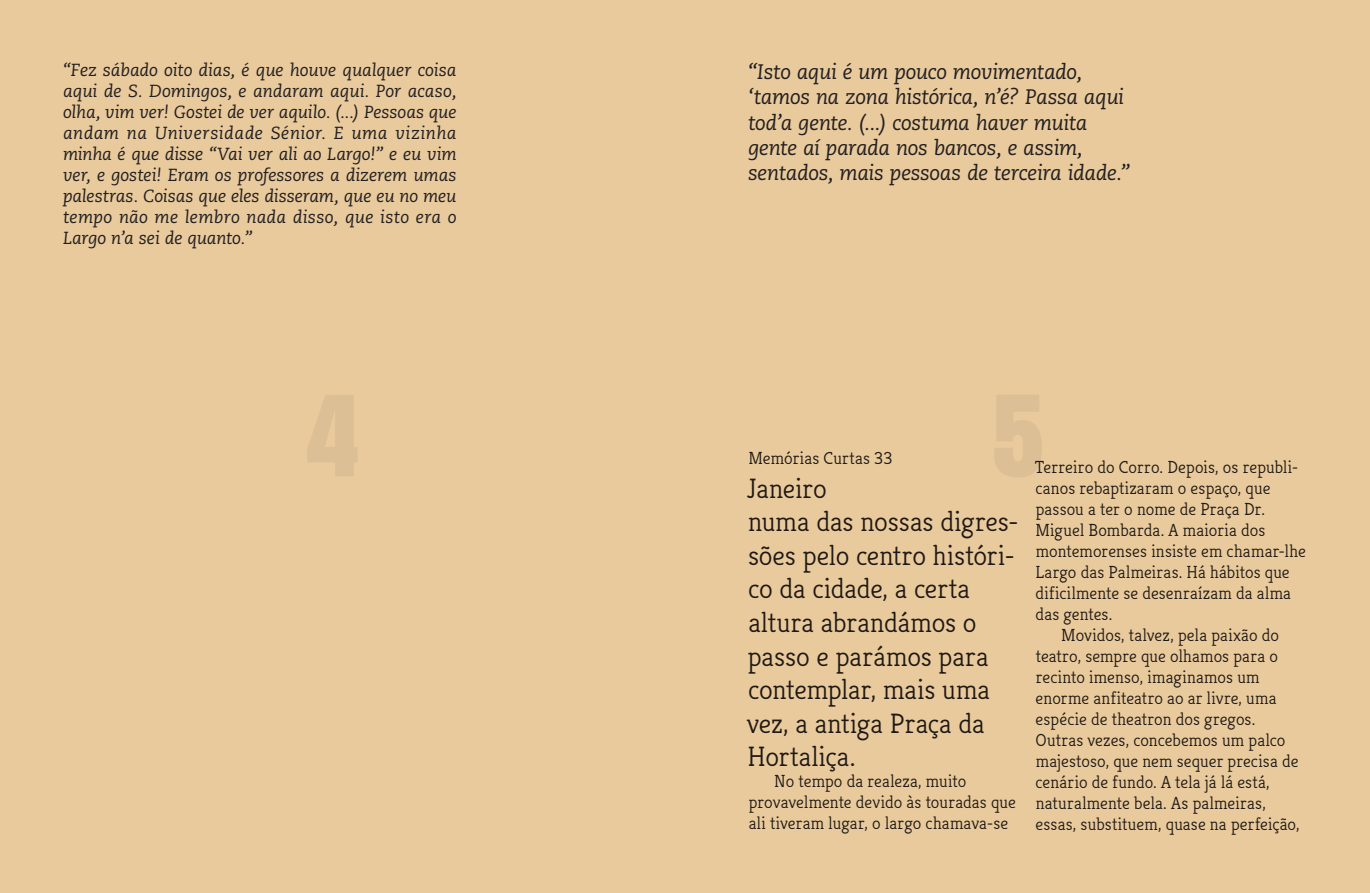
<style>
.page{position:relative;width:1370px;height:893px;background:#fff}
.page>*{position:absolute;margin:0;border:0;box-sizing:border-box;transform-origin:0 0}
.t1{font:300 28px/33.6px "Kreon";letter-spacing:-.005em;color:#231f20}
.t2{font:italic 21px/25.2px "Caecilia LT Std";letter-spacing:-.015em;color:#231f20}
.t3{font:300 17.5px/21px "Kreon";letter-spacing:.005em;color:#231f20}
.t4{font:italic 17.5px/21px "Caecilia LT Std";letter-spacing:.01em;color:#231f20;text-align:justify}
</style>
<div class="page">
<div style="left:0;top:0;width:685px;height:893px;background:#e8ca9d"></div>
<div style="left:685px;top:0;width:684px;height:893px;background:#e8ca9d"></div>
<p class="t4" style="left:63px;top:60px;width:395px">“Fez sábado oito dias, é que houve qualquer coisa aqui de S. Domingos, e andaram aqui. Por acaso, olha, vim ver! Gostei de ver aquilo. (...) Pessoas que andam na Universidade Sénior. E uma vizinha minha é que disse “Vai ver ali ao Largo!” e eu vim ver, e gostei! Eram os professores a dizerem umas palestras. Coisas que eles disseram, que eu no meu tempo não me lembro nada disso, que isto era o Largo n’a sei de quanto.”</p>
<p class="t2" style="left:748px;top:60px;width:383px">“Isto aqui é um pouco movimentado, ‘tamos na zona histórica, n’é? Passa aqui tod’a gente. (...) costuma haver muita gente aí parada nos bancos, e assim, sentados, mais pessoas de terceira idade.”</p>
<p class="t3" style="left:748px;top:448px;width:145px">Memórias Curtas 33</p>
<h1 class="t1" style="left:746px;top:472px;width:82px">Janeiro</h1>
<h1 class="t1" style="left:746px;top:506px;width:273px">numa das nossas digres&shy;sões pelo centro históri&shy;co da cidade, a certa altura abrandámos o passo e parámos para contemplar, mais uma vez, a antiga Praça da<br>Hortaliça.</h1>
<p class="t3" style="left:748px;top:771px;width:269px;text-indent:26px">No tempo da realeza, muito provavelmente devido às touradas que ali tiveram lugar, o largo chamava-se</p>
<p class="t3" style="left:1034px;top:457px;width:265px">Terreiro do Corro. Depois, os republi-</p>
<p class="t3" style="left:1035px;top:478px;width:236px">canos rebaptizaram o espaço, que</p>
<p class="t3" style="left:1035px;top:499px;width:231px">passou a ter o nome de Praça Dr.</p>
<p class="t3" style="left:1035px;top:520px;width:231px">Miguel Bombarda. A maioria dos</p>
<p class="t3" style="left:1035px;top:541px;width:271px">montemorenses insiste em chamar-lhe</p>
<p class="t3" style="left:1035px;top:562px;width:256px">Largo das Palmeiras. Há hábitos que</p>
<p class="t3" style="left:1035px;top:583px;width:257px">dificilmente se desenraízam da alma</p>
<p class="t3" style="left:1035px;top:604px;width:78px">das gentes.</p>
<p class="t3" style="left:1061px;top:625px;width:219px">Movidos, talvez, pela paixão do</p>
<p class="t3" style="left:1035px;top:646px;width:244px">teatro, sempre que olhamos para o</p>
<p class="t3" style="left:1035px;top:667px;width:225px">recinto imenso, imaginamos um</p>
<p class="t3" style="left:1035px;top:688px;width:242px">enorme anfiteatro ao ar livre, uma</p>
<p class="t3" style="left:1035px;top:709px;width:221px">espécie de theatron dos gregos.</p>
<p class="t3" style="left:1035px;top:730px;width:251px">Outras vezes, concebemos um palco</p>
<p class="t3" style="left:1035px;top:751px;width:264px">majestoso, que nem sequer precisa de</p>
<p class="t3" style="left:1035px;top:772px;width:235px">cenário de fundo. A tela já lá está,</p>
<p class="t3" style="left:1035px;top:793px;width:232px">naturalmente bela. As palmeiras,</p>
<p class="t3" style="left:1035px;top:814px;width:265px">essas, substituem, quase na perfeição,</p>
</div>
